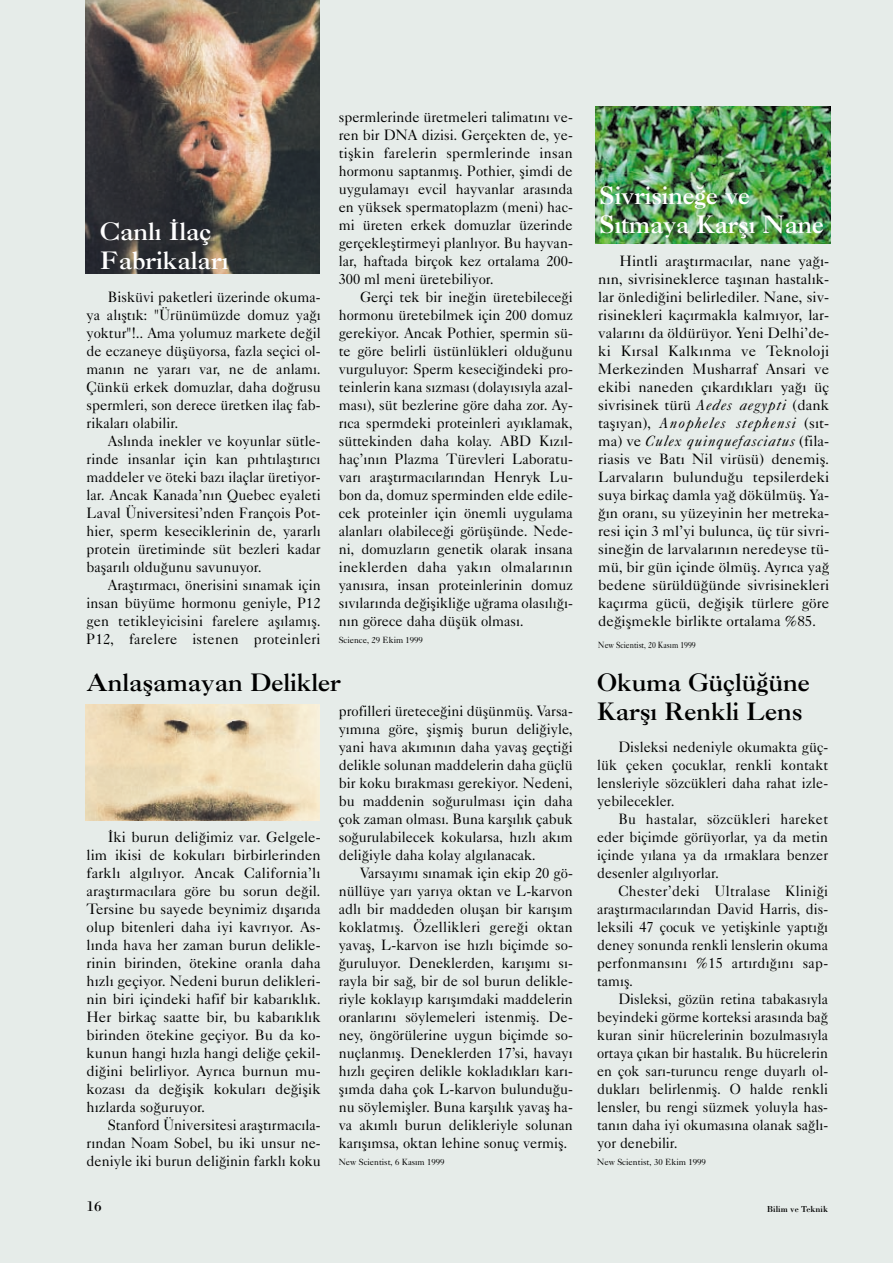
<style>
.page{position:relative;width:893px;height:1263px;background:#fff}
.page>*{position:absolute;margin:0;border:0;box-sizing:border-box;transform-origin:0 0}
.t1{font:24px/28.8px "Caslon Three";color:#fff}
.t2{font:24px/28.8px "Caslon Three";color:#000}
.t3{font:15px/18px "Caslon Five Forty";color:#000;text-align:justify;scale:.96 1}
.t4{font:15px/18px "Caslon Five Forty";color:#000;text-align:justify}
.t5{font:15px/18px "Caslon Five Forty";color:#000;text-align:justify;scale:.95 1}
.t6{font:15px "Bodoni";color:#000}
.t7{font:9px "Caslon Five Forty";color:#000;scale:.96 1}
.t8{font:9px "Caslon Five Forty";color:#000;scale:.85 1}
.t9{font:9px "Caslon Five Forty";color:#000}
.t10{font:9px "Bodoni";color:#000}
.s1{font-style:italic}
</style>
<div class="page">
<div style="left:0;top:0;width:892px;height:1263px;background:#e6ece9"></div>
<img style="left:85px;top:704px;width:234px;height:116px">
<img style="left:85px;top:0;width:234px;height:273px">
<img style="left:595px;top:106px;width:235px;height:138px">
<p class="t3" style="left:339px;top:110px;width:245px">spermlerinde üretmeleri talimatını ve&shy;ren bir DNA dizisi. Gerçekten de, ye&shy;tişkin farelerin spermlerinde insan hormonu saptanmış. Pothier, şimdi de uygulamayı evcil hayvanlar arasında en yüksek spermatoplazm (meni) hac&shy;mi üreten erkek domuzlar üzerinde gerçekleştirmeyi planlıyor. Bu hayvan&shy;lar, haftada birçok kez ortalama 200- 300 ml meni üretebiliyor.</p>
<p class="t3" style="left:339px;top:290px;width:245px;text-indent:21px">Gerçi tek bir ineğin üretebileceği hormonu üretebilmek için 200 domuz gerekiyor. Ancak Pothier, spermin sü&shy;te göre belirli üstünlükleri olduğunu vurguluyor: Sperm keseciğindeki pro&shy;teinlerin kana sızması (dolayısıyla azal&shy;ması), süt bezlerine göre daha zor. Ay&shy;rıca spermdeki proteinleri ayıklamak, süttekinden daha kolay. ABD Kızıl&shy;haç’ının Plazma Türevleri Laboratu&shy;varı araştırmacılarından Henryk Lu&shy;bon da, domuz sperminden elde edile&shy;cek proteinler için önemli uygulama alanları olabileceği görüşünde. Nede&shy;ni, domuzların genetik olarak insana ineklerden daha yakın olmalarının yanısıra, insan proteinlerinin domuz sıvılarında değişikliğe uğrama olasılığı&shy;nın görece daha düşük olması.</p>
<p class="t7" style="left:339px;top:637px;width:89px">Science, 29 Ekim 1999</p>
<h1 class="t2" style="left:87px;top:670px;width:256px">Anlaşamayan Delikler</h1>
<h1 class="t1" style="left:100px;top:219px;width:130px">Canlı İlaç<br>Fabrikaları</h1>
<p class="t3" style="left:87px;top:290px;width:245px;text-indent:21px">Bisküvi paketleri üzerinde okuma&shy;ya alıştık: "Ürünümüzde domuz yağı yoktur"!.. Ama yolumuz markete değil de eczaneye düşüyorsa, fazla seçici ol&shy;manın ne yararı var, ne de anlamı.<br>Çünkü erkek domuzlar, daha doğrusu spermleri, son derece üretken ilaç fab&shy;rikaları olabilir.</p>
<p class="t3" style="left:87px;top:434px;width:245px;text-indent:21px">Aslında inekler ve koyunlar sütle&shy;rinde insanlar için kan pıhtılaştırıcı maddeler ve öteki bazı ilaçlar üretiyor&shy;lar. Ancak Kanada’nın Quebec eyaleti Laval Üniversitesi’nden François Pot&shy;hier, sperm keseciklerinin de, yararlı protein üretiminde süt bezleri kadar başarılı olduğunu savunuyor.</p>
<p class="t3" style="left:87px;top:578px;width:245px;text-indent:21px">Araştırmacı, önerisini sınamak için insan büyüme hormonu geniyle, P12 gen tetikleyicisini farelere aşılamış.<br>P12, farelere istenen proteinleri</p>
<p class="t4" style="left:87px;top:830px;width:236px;text-indent:21px">İki burun deliğimiz var. Gelgele&shy;lim ikisi de kokuları birbirlerinden farklı algılıyor. Ancak California’lı araştırmacılara göre bu sorun değil.<br>Tersine bu sayede beynimiz dışarıda olup bitenleri daha iyi kavrıyor. As&shy;lında hava her zaman burun delikle&shy;rinin birinden, ötekine oranla daha hızlı geçiyor. Nedeni burun delikleri&shy;nin biri içindeki hafif bir kabarıklık.<br>Her birkaç saatte bir, bu kabarıklık birinden ötekine geçiyor. Bu da ko&shy;kunun hangi hızla hangi deliğe çekil&shy;diğini belirliyor. Ayrıca burnun mu&shy;kozası da değişik kokuları değişik hızlarda soğuruyor.</p>
<p class="t3" style="left:87px;top:1118px;width:245px;text-indent:21px">Stanford Üniversitesi araştırmacıla&shy;rından Noam Sobel, bu iki unsur ne&shy;deniyle iki burun deliğinin farklı koku</p>
<p class="t3" style="left:339px;top:704px;width:245px">profilleri üreteceğini düşünmüş. Varsa&shy;yımına göre, şişmiş burun deliğiyle, yani hava akımının daha yavaş geçtiği delikle solunan maddelerin daha güçlü bir koku bırakması gerekiyor. Nedeni, bu maddenin soğurulması için daha çok zaman olması. Buna karşılık çabuk soğurulabilecek kokularsa, hızlı akım deliğiyle daha kolay algılanacak.</p>
<p class="t3" style="left:339px;top:866px;width:245px;text-indent:21px">Varsayımı sınamak için ekip 20 gö&shy;nüllüye yarı yarıya oktan ve L-karvon adlı bir maddeden oluşan bir karışım koklatmış. Özellikleri gereği oktan yavaş, L-karvon ise hızlı biçimde so&shy;ğuruluyor. Deneklerden, karışımı sı&shy;rayla bir sağ, bir de sol burun delikle&shy;riyle koklayıp karışımdaki maddelerin oranlarını söylemeleri istenmiş. De&shy;ney, öngörülerine uygun biçimde so&shy;nuçlanmış. Deneklerden 17’si, havayı hızlı geçiren delikle kokladıkları karı&shy;şımda daha çok L-karvon bulunduğu&shy;nu söylemişler. Buna karşılık yavaş ha&shy;va akımlı burun delikleriyle solunan karışımsa, oktan lehine sonuç vermiş.</p>
<p class="t7" style="left:339px;top:1159px;width:112px">New Scientist, 6 Kasım 1999</p>
<h1 class="t1" style="left:599px;top:183px;width:226px">Sivrisineğe ve<br>Sıtmaya Karşı Nane</h1>
<p class="t4" style="left:598px;top:254px;width:232px;text-indent:21px">Hintli araştırmacılar, nane yağı&shy;nın, sivrisineklerce taşınan hastalık&shy;lar önlediğini belirlediler. Nane, siv&shy;risinekleri kaçırmakla kalmıyor, lar&shy;valarını da öldürüyor. Yeni Delhi’de&shy;ki Kırsal Kalkınma ve Teknoloji Merkezinden Musharraf Ansari ve ekibi naneden çıkardıkları yağı üç sivrisinek türü <span class="s1">Aedes aegypti</span> (dank taşıyan), <span class="s1">Anopheles stephensi</span> (sıt&shy;ma) ve <span class="s1">Culex quinquefasciatus</span> (fila&shy;riasis ve Batı Nil virüsü) denemiş.<br>Larvaların bulunduğu tepsilerdeki suya birkaç damla yağ dökülmüş. Ya&shy;ğın oranı, su yüzeyinin her metreka&shy;resi için 3 ml’yi bulunca, üç tür sivri&shy;sineğin de larvalarının neredeyse tü&shy;mü, bir gün içinde ölmüş. Ayrıca yağ bedene sürüldüğünde sivrisinekleri kaçırma gücü, değişik türlere göre değişmekle birlikte ortalama %85.</p>
<p class="t8" style="left:598px;top:642px;width:116px">New Scientist, 20 Kasım 1999</p>
<h1 class="t2" style="left:597px;top:670px;width:214px">Okuma Güçlüğüne<br>Karşı Renkli Lens</h1>
<p class="t5" style="left:597px;top:740px;width:245px;text-indent:21px">Disleksi nedeniyle okumakta güç&shy;lük çeken çocuklar, renkli kontakt lensleriyle sözcükleri daha rahat izle&shy;yebilecekler.</p>
<p class="t5" style="left:597px;top:812px;width:245px;text-indent:21px">Bu hastalar, sözcükleri hareket eder biçimde görüyorlar, ya da metin içinde yılana ya da ırmaklara benzer desenler algılıyorlar.</p>
<p class="t5" style="left:597px;top:884px;width:245px;text-indent:21px">Chester’deki Ultralase Kliniği araştırmacılarından David Harris, dis&shy;leksili 47 çocuk ve yetişkinle yaptığı deney sonunda renkli lenslerin okuma perfonmansını %15 artırdığını sap&shy;tamış.</p>
<p class="t5" style="left:597px;top:992px;width:245px;text-indent:21px">Disleksi, gözün retina tabakasıyla beyindeki görme korteksi arasında bağ kuran sinir hücrelerinin bozulmasıyla ortaya çıkan bir hastalık. Bu hücrelerin en çok sarı-turuncu renge duyarlı ol&shy;dukları belirlenmiş. O halde renkli lensler, bu rengi süzmek yoluyla has&shy;tanın daha iyi okumasına olanak sağlı&shy;yor denebilir.</p>
<p class="t9" style="left:597px;top:1159px;width:110px">New Scientist, 30 Ekim 1999</p>
<p class="t6" style="left:87px;top:1201px;width:16px">16</p>
<p class="t10" style="left:767px;top:1206px;width:62px">Bilim ve Teknik</p>
</div>
